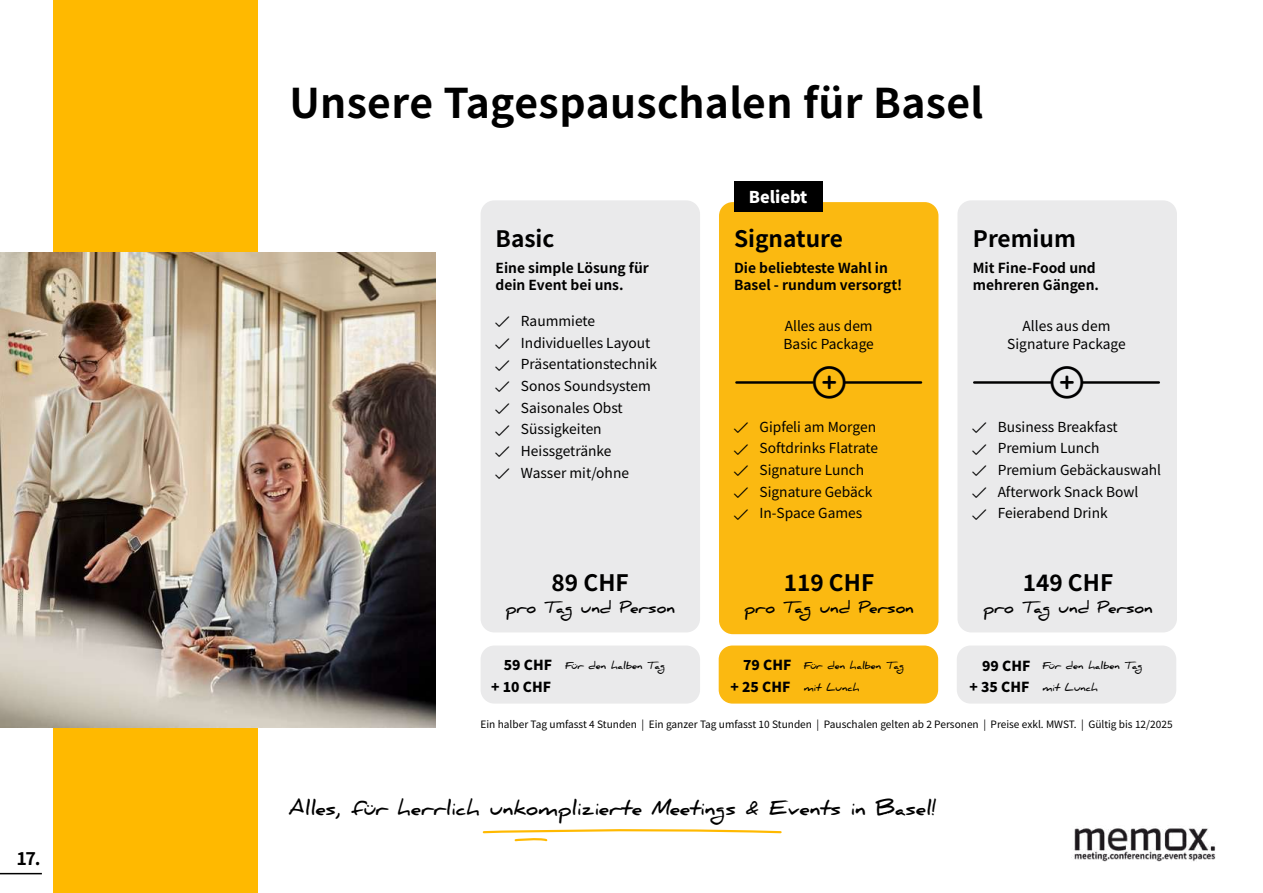
<style>
.page{position:relative;width:1263px;height:893px;background:#fff}
.page>*{position:absolute;margin:0;border:0;box-sizing:border-box;transform-origin:0 0}
.t1{font:700 40.8px "Noto Sans JP";letter-spacing:.005em;color:#000}
.t2{font:700 22.65px "Noto Sans JP";color:#000}
.t3{font:700 19.5px "Daniel";color:#000}
.t4{font:700 17.85px "Noto Sans JP";color:#000}
.t5{font:900 16.2px "Noto Sans JP";color:#fff}
.t6{font:700 15.75px "Daniel";color:#000}
.t7{font:13.8px/21.6px "Noto Sans JP";color:#000}
.t8{font:700 13.8px/16.5px "Noto Sans JP";color:#000}
.t9{font:900 13.8px/21.8px "Noto Sans JP";color:#000;text-align:right}
.t10{font:10.2px "Noto Sans JP";color:#000}
.t11{font:700 9.9px/21.6px "Daniel";color:#000}
</style>
<div class="page">
<div style="left:54px;top:0;width:204px;height:893px;background:#ffb900"></div>
<div style="left:481px;top:200px;width:219px;height:432px;background:#eaeaeb;border-radius:14px"></div>
<div style="left:957px;top:200px;width:220px;height:432px;background:#eaeaeb;border-radius:14px"></div>
<div style="left:719px;top:202px;width:219px;height:432px;background:#fbb911;border-radius:14px"></div>
<div style="left:481px;top:645px;width:219px;height:59px;background:#eaeaeb;border-radius:14px"></div>
<div style="left:719px;top:645px;width:219px;height:59px;background:#fbb911;border-radius:14px"></div>
<div style="left:957px;top:645px;width:219px;height:59px;background:#eaeaeb;border-radius:14px"></div>
<hr style="left:1082px;top:381px;width:77px;height:3px;background:#000">
<hr style="left:974px;top:381px;width:76px;height:3px;background:#000">
<div style="left:734px;top:181px;width:88px;height:30px;background:#000"></div>
<hr style="left:845px;top:381px;width:76px;height:3px;background:#000">
<hr style="left:736px;top:381px;width:77px;height:3px;background:#000">
<svg style="left:482px;top:829px;width:300px;height:13px"></svg>
<img style="left:1071px;top:828px;width:145px;height:34px">
<hr style="left:0;top:873px;width:42px;height:1px;background:#000">
<img style="left:0;top:252px;width:436px;height:476px">
<p class="t4" style="left:16px;top:849px;width:26px">17.</p>
<h1 class="t1" style="left:290px;top:80px;width:695px">Unsere Tagespauschalen für Basel</h1>
<h2 class="t2" style="left:496px;top:226px;width:60px">Basic</h2>
<p class="t8" style="left:496px;top:260px;width:155px">Eine simple Lösung für dein Event bei uns.</p>
<p class="t7" style="left:521px;top:311px;width:138px">Raummiete<br>Individuelles Layout<br>Präsentationstechnik<br>Sonos Soundsystem<br>Saisonales Obst<br>Süssigkeiten<br>Heissgetränke<br>Wasser mit/ohne</p>
<p class="t5" style="left:749px;top:188px;width:60px">Beliebt</p>
<h2 class="t2" style="left:734px;top:226px;width:110px">Signature</h2>
<p class="t8" style="left:734px;top:260px;width:170px">Die beliebteste Wahl in<br>Basel - rundum versorgt!</p>
<p class="t7" style="left:783px;top:317px;width:92px;line-height:17.7px">Alles aus dem<br>Basic Package</p>
<p class="t7" style="left:759px;top:416px;width:120px">Gipfeli am Morgen<br>Softdrinks Flatrate<br>Signature Lunch<br>Signature Gebäck<br>In-Space Games</p>
<h2 class="t2" style="left:973px;top:226px;width:104px">Premium</h2>
<p class="t8" style="left:973px;top:260px;width:128px">Mit Fine-Food und mehreren Gängen.</p>
<p class="t7" style="left:1007px;top:317px;width:120px;line-height:17.7px;text-align:center">Alles aus dem<br>Signature Package</p>
<p class="t7" style="left:998px;top:416px;width:165px">Business Breakfast<br>Premium Lunch<br>Premium Gebäckauswahl<br>Afterwork Snack Bowl<br>Feierabend Drink</p>
<h2 class="t2" style="left:551px;top:570px;width:79px">89 CHF</h2>
<p class="t6" style="left:505px;top:598px;width:171px">pro Tag und Person</p>
<p class="t9" style="left:491px;top:655px;width:62px">59 CHF<br>+ 10 CHF</p>
<h2 class="t2" style="left:784px;top:570px;width:92px">119 CHF</h2>
<p class="t6" style="left:744px;top:598px;width:171px">pro Tag und Person</p>
<h2 class="t2" style="left:1023px;top:570px;width:92px">149 CHF</h2>
<p class="t6" style="left:983px;top:598px;width:171px">pro Tag und Person</p>
<p class="t9" style="left:731px;top:655px;width:62px">79 CHF<br>+ 25 CHF</p>
<p class="t9" style="left:969px;top:655px;width:62px">99 CHF<br>+ 35 CHF</p>
<p class="t11" style="left:565px;top:655px;width:102px">Für den halben Tag</p>
<p class="t11" style="left:804px;top:655px;width:102px">Für den halben Tag mit Lunch</p>
<p class="t11" style="left:1042px;top:655px;width:102px">Für den halben Tag mit Lunch</p>
<p class="t10" style="left:481px;top:718px;width:694px">Ein halber Tag umfasst 4 Stunden | Ein ganzer Tag umfasst 10 Stunden | Pauschalen gelten ab 2 Personen | Preise exkl. MWST. | Gültig bis 12/2025</p>
<h3 class="t3" style="left:289px;top:796px;width:650px">Alles, für herrlich unkomplizierte Meetings &amp; Events in Basel!</h3>
</div>
